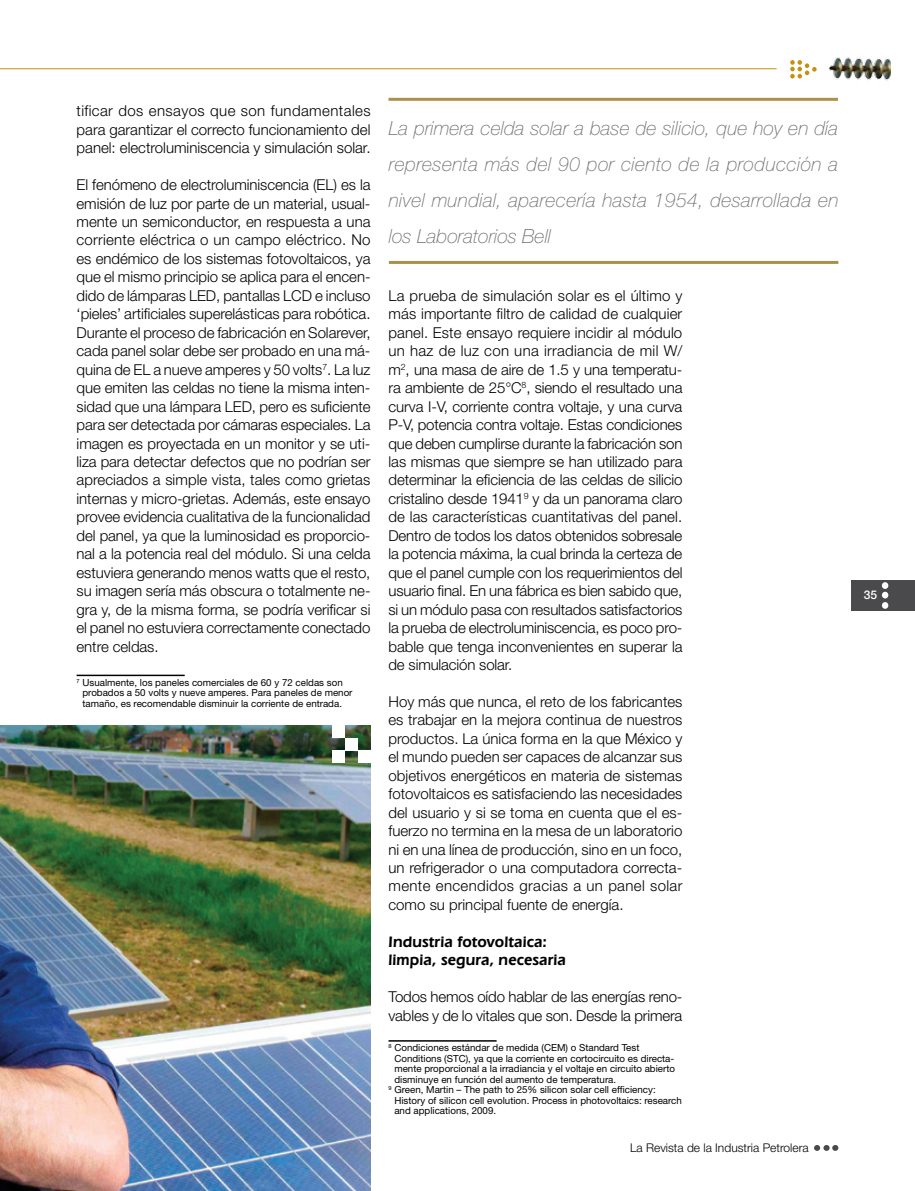
<style>
.page{position:relative;width:915px;height:1191px;background:#fff}
.page>*{position:absolute;margin:0;border:0;box-sizing:border-box;transform-origin:0 0}
.t1{font:italic 100 19.5px/36px "Helvetica Neue LT Std";letter-spacing:.015em;color:#6d6e71;text-align:justify}
.t2{font:600 15.75px/18.5px "Eras IT Cby BT";letter-spacing:.01em;color:#000}
.t3{font:300 15px/18.5px "Helvetica Neue LT Std";letter-spacing:-.005em;color:#000;text-align:justify}
.t4{font:300 12px "Helvetica Neue LT Std";color:#000}
.t5{font:500 12px "Helvetica Neue LT Std";color:#fff}
.t6{font:9.75px/10.5px "Helvetica Neue LT Std";color:#000}
</style>
<div class="page">
<svg style="left:790px;top:60px;width:26px;height:19px"></svg>
<svg style="left:814px;top:1145px;width:24px;height:5px"></svg>
<img style="left:829px;top:57px;width:61px;height:24px">
<hr style="left:0;top:68px;width:776px;height:1px;background:#c5910e">
<div style="left:850px;top:580px;width:64px;height:30px;background:#4a4a4d"></div>
<div style="left:881px;top:592px;width:7px;height:6px;background:#fff;border-radius:50%"></div>
<svg style="left:881px;top:602px;width:7px;height:7px"></svg>
<svg style="left:881px;top:582px;width:7px;height:7px"></svg>
<img style="left:0;top:725px;width:370px;height:466px">
<hr style="left:77px;top:674px;width:108px;height:2px;background:#000">
<hr style="left:388px;top:1040px;width:108px;height:1px;background:#000">
<hr style="left:388px;top:98px;width:449px;height:3px;background:#886400">
<hr style="left:389px;top:261px;width:449px;height:3px;background:#886400">
<div style="left:345px;top:737px;width:13px;height:13px;background:#fff"></div>
<div style="left:332px;top:750px;width:13px;height:12px;background:#fff"></div>
<div style="left:357px;top:750px;width:13px;height:12px;background:#fff"></div>
<div style="left:332px;top:725px;width:13px;height:13px;background:#fff"></div>
<p class="t3" style="left:77px;top:101px;width:295px">tificar dos ensayos que son fundamentales para garantizar el correcto funcionamiento del panel: electroluminiscencia y simulación solar.</p>
<p class="t3" style="left:77px;top:175px;width:295px">El fenómeno de electroluminiscencia (EL) es la emisión de luz por parte de un material, usual&shy;mente un semiconductor, en respuesta a una corriente eléctrica o un campo eléctrico. No es endémico de los sistemas fotovoltaicos, ya que el mismo principio se aplica para el encen&shy;dido de lámparas LED, pantallas LCD e incluso ‘pieles’ artificiales superelásticas para robótica.<br>Durante el proceso de fabricación en Solarever, cada panel solar debe ser probado en una má&shy;quina de EL a nueve amperes y 50 volts<sup>7</sup>. La luz que emiten las celdas no tiene la misma inten&shy;sidad que una lámpara LED, pero es suficiente para ser detectada por cámaras especiales. La imagen es proyectada en un monitor y se uti&shy;liza para detectar defectos que no podrían ser apreciados a simple vista, tales como grietas internas y micro-grietas. Además, este ensayo provee evidencia cualitativa de la funcionalidad del panel, ya que la luminosidad es proporcio&shy;nal a la potencia real del módulo. Si una celda estuviera generando menos watts que el resto, su imagen sería más obscura o totalmente ne&shy;gra y, de la misma forma, se podría verificar si el panel no estuviera correctamente conectado entre celdas.</p>
<p class="t6" style="left:82px;top:677px;width:271px;text-indent:-6px"><sup>7</sup> Usualmente, los paneles comerciales de 60 y 72 celdas son probados a 50 volts y nueve amperes. Para paneles de menor tamaño, es recomendable disminuir la corriente de entrada.</p>
<h1 class="t1" style="left:389px;top:110px;width:451px">La primera celda solar a base de silicio, que hoy en día representa más del 90 por ciento de la producción a nivel mundial, aparecería hasta 1954, desarrollada en los Laboratorios Bell</h1>
<p class="t3" style="left:388px;top:286px;width:295px">La prueba de simulación solar es el último y más importante filtro de calidad de cualquier panel. Este ensayo requiere incidir al módulo un haz de luz con una irradiancia de mil W/ m<sup>2</sup>, una masa de aire de 1.5 y una temperatu&shy;ra ambiente de 25°C<sup>8</sup>, siendo el resultado una curva I-V, corriente contra voltaje, y una curva P-V, potencia contra voltaje. Estas condiciones que deben cumplirse durante la fabricación son las mismas que siempre se han utilizado para determinar la eficiencia de las celdas de silicio cristalino desde 1941<sup>9</sup> y da un panorama claro de las características cuantitativas del panel.<br>Dentro de todos los datos obtenidos sobresale la potencia máxima, la cual brinda la certeza de que el panel cumple con los requerimientos del usuario final. En una fábrica es bien sabido que, si un módulo pasa con resultados satisfactorios la prueba de electroluminiscencia, es poco pro&shy;bable que tenga inconvenientes en superar la de simulación solar.</p>
<p class="t3" style="left:388px;top:692px;width:295px">Hoy más que nunca, el reto de los fabricantes es trabajar en la mejora continua de nuestros productos. La única forma en la que México y el mundo pueden ser capaces de alcanzar sus objetivos energéticos en materia de sistemas fotovoltaicos es satisfaciendo las necesidades del usuario y si se toma en cuenta que el es&shy;fuerzo no termina en la mesa de un laboratorio ni en una línea de producción, sino en un foco, un refrigerador o una computadora correcta&shy;mente encendidos gracias a un panel solar como su principal fuente de energía.</p>
<p class="t2" style="left:388px;top:932px;width:179px">Industria fotovoltaica: limpia, segura, necesaria</p>
<p class="t3" style="left:388px;top:987px;width:295px">Todos hemos oído hablar de las energías reno&shy;vables y de lo vitales que son. Desde la primera</p>
<p class="t6" style="left:388px;top:1042px;width:252px"><sup>8</sup> Condiciones estándar de medida (CEM) o Standard Test</p>
<p class="t6" style="left:394px;top:1053px;width:281px">Conditions (STC), ya que la corriente en cortocircuito es directa-</p>
<p class="t6" style="left:394px;top:1063px;width:282px">mente proporcional a la irradiancia y el voltaje en circuito abierto</p>
<p class="t6" style="left:394px;top:1074px;width:223px">disminuye en función del aumento de temperatura.</p>
<p class="t6" style="left:388px;top:1084px;width:268px"><sup>9</sup> Green, Martin – The path to 25% silicon solar cell efficiency:</p>
<p class="t6" style="left:394px;top:1095px;width:289px">History of silicon cell evolution. Process in photovoltaics: research</p>
<p class="t6" style="left:394px;top:1105px;width:103px">and applications, 2009.</p>
<p class="t4" style="left:630px;top:1140px;width:180px">La Revista de la Industria Petrolera</p>
<p class="t5" style="left:863px;top:588px;width:15px">35</p>
</div>
